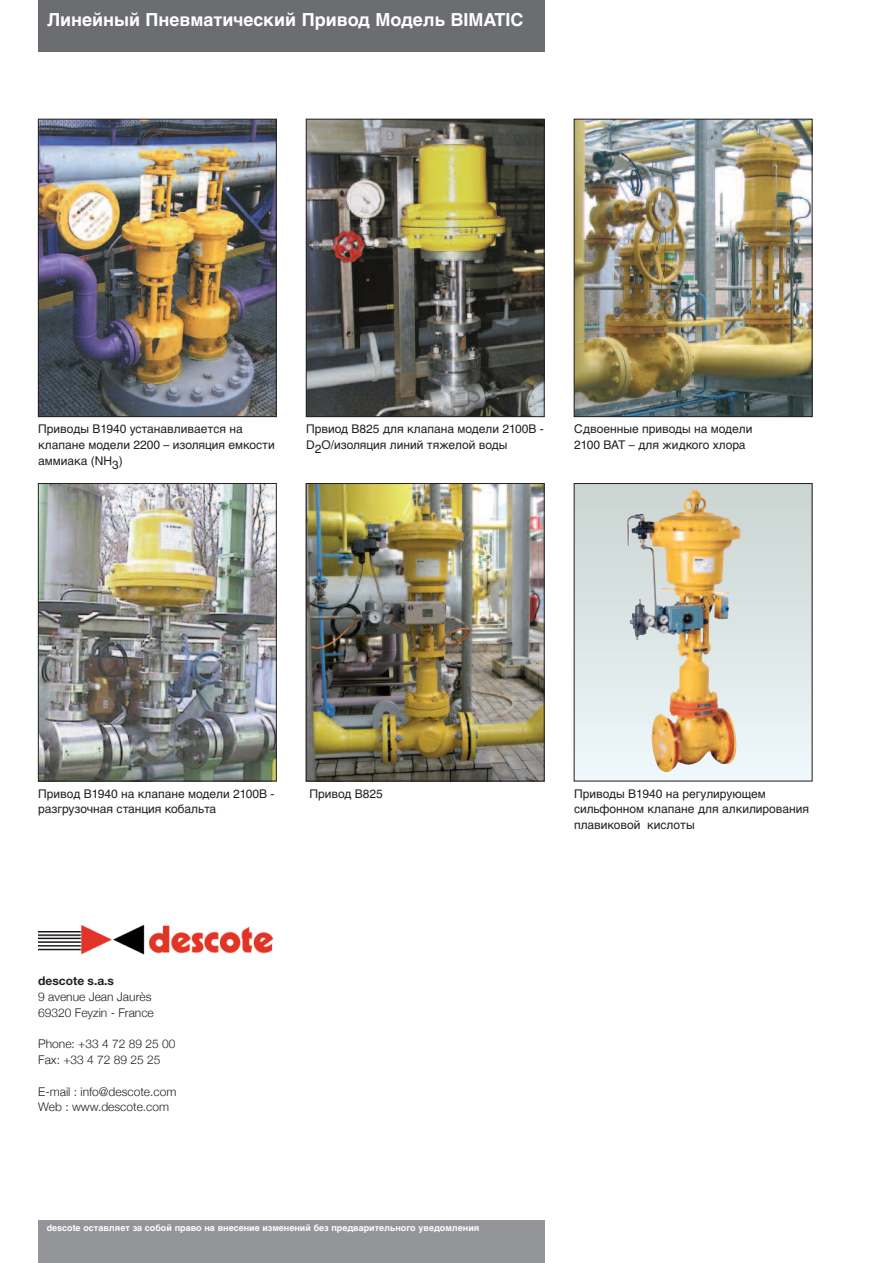
<style>
.page{position:relative;width:893px;height:1263px;background:#fff}
.page>*{position:absolute;margin:0;border:0;box-sizing:border-box;transform-origin:0 0}
.t1{font:700 18px "Helvetica Cyr";color:#fff}
.t2{font:12px/15.8px "Helvetica Cyr Upright";color:#231f20}
.t3{font:300 12px/15.8px "Helvetica Neue";color:#231f20}
.t4{font:700 12px "Helvetica Neue";color:#231f20}
.t5{font:700 9px "Helvetica Cyr";color:#fff}
</style>
<div class="page">
<div style="left:38px;top:0;width:507px;height:52px;background:#6c6d70"></div>
<div style="left:38px;top:1220px;width:506px;height:43px;background:#939598"></div>
<img style="left:40px;top:121px;width:234px;height:294px">
<div style="left:38px;top:119px;width:238px;height:298px;border:1px solid #231f20"></div>
<img style="left:308px;top:121px;width:234px;height:294px">
<div style="left:306px;top:119px;width:238px;height:298px;border:1px solid #231f20"></div>
<img style="left:40px;top:485px;width:234px;height:294px">
<div style="left:38px;top:483px;width:238px;height:298px;border:1px solid #231f20"></div>
<svg style="left:576px;top:485px;width:234px;height:294px;background:#d6dad1"></svg>
<img style="left:652px;top:634px;width:85px;height:138px">
<img style="left:576px;top:121px;width:234px;height:294px">
<div style="left:574px;top:119px;width:238px;height:298px;border:1px solid #231f20"></div>
<img style="left:38px;top:924px;width:236px;height:31px">
<img style="left:308px;top:485px;width:234px;height:294px">
<div style="left:306px;top:483px;width:238px;height:298px;border:1px solid #231f20"></div>
<h1 class="t1" style="left:47px;top:13px;width:478px">Линейный Пневматический Привод Модель BIMATIC</h1>
<p class="t2" style="left:38px;top:422px;width:238px">Приводы B1940 устанавливается на клапане модели 2200 – изоляция емкости аммиака (NH3)</p>
<p class="t2" style="left:306px;top:422px;width:239px">Првиод B825 для клапана модели 2100B -<br>D2O/изоляция линий тяжелой воды</p>
<p class="t2" style="left:574px;top:422px;width:180px">Сдвоенные приводы на модели<br>2100 BAT – для жидкого хлора</p>
<p class="t2" style="left:38px;top:787px;width:238px">Привод B1940 на клапане модели 2100B - разгрузочная станция кобальта</p>
<p class="t2" style="left:574px;top:787px;width:237px">Приводы B1940 на регулирующем сильфонном клапане для алкилирования плавиковой кислоты</p>
<p class="t2" style="left:309px;top:787px;width:75px">Привод B825</p>
<p class="t4" style="left:38px;top:977px;width:77px">descote s.a.s</p>
<p class="t3" style="left:38px;top:989px;width:117px">9 avenue Jean Jaurès<br>69320 Feyzin - France</p>
<p class="t3" style="left:38px;top:1036px;width:139px">Phone: +33 4 72 89 25 00<br>Fax: +33 4 72 89 25 25</p>
<p class="t3" style="left:38px;top:1083px;width:140px">E-mail : info@descote.com<br>Web : www.descote.com</p>
<p class="t5" style="left:47px;top:1225px;width:434px">descote оставляет за собой право на внесение изменений без предварительного уведомления</p>
</div>
